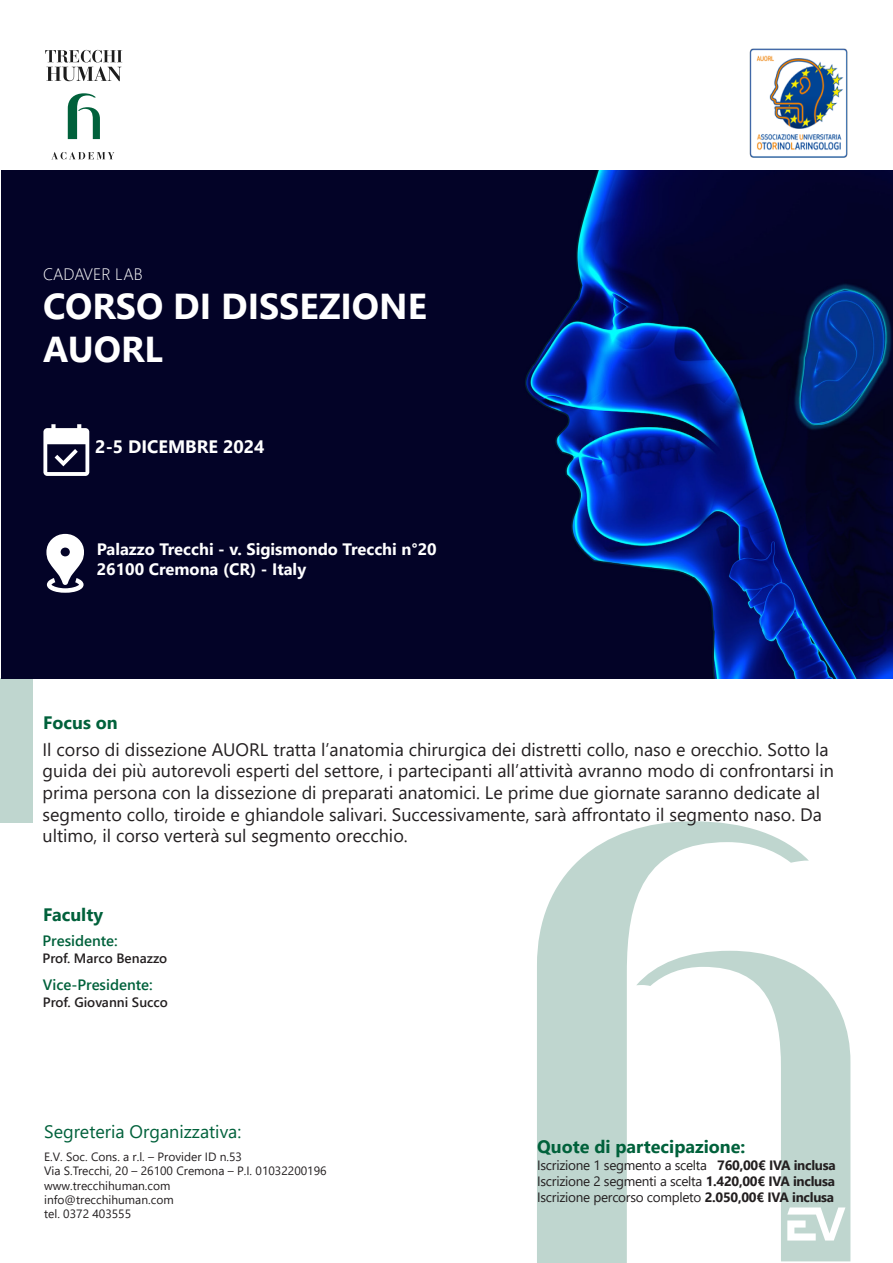
<style>
.page{position:relative;width:893px;height:1263px;background:#fff}
.page>*{position:absolute;margin:0;border:0;box-sizing:border-box;transform-origin:0 0}
.t1{font:700 36px/43.2px "Segoe UI";color:#fff}
.t2{font:18px/21.6px "Segoe UI";color:#231f20}
.t3{font:700 18px "Segoe UI";color:#00613b}
.t4{font:18px "Segoe UI";color:#00613b}
.t5{font:700 18px "Segoe UI";color:#fff}
.t6{font:700 16.5px "Segoe UI";color:#fff}
.t7{font:300 16.5px "Segoe UI";color:#fff}
.t8{font:600 15px "Segoe UI";color:#00613b}
.t9{font:13.5px "Segoe UI";letter-spacing:-.02em;color:#231f20}
.t10{font:600 13.5px "Segoe UI";color:#231f20}
.t11{font:12px "Segoe UI";color:#231f20}
.s1{font-weight:700}
</style>
<div class="page">
<svg style="left:537px;top:821px;width:272px;height:442px;fill:#bfd6cf"></svg>
<svg style="left:636px;top:951px;width:214px;height:310px"></svg>
<svg style="left:787px;top:1207px;width:58px;height:33px"></svg>
<svg style="left:45px;top:50px;width:77px;height:31px"></svg>
<svg style="left:68px;top:93px;width:32px;height:46px"></svg>
<svg style="left:52px;top:152px;width:62px;height:7px"></svg>
<div style="left:0;top:678px;width:32px;height:145px;background:#bfd6cf"></div>
<img style="left:1px;top:170px;width:892px;height:508px">
<svg style="left:46px;top:534px;width:38px;height:59px"></svg>
<svg style="left:43px;top:424px;width:46px;height:52px"></svg>
<img style="left:749px;top:48px;width:99px;height:110px">
<p class="t7" style="left:43px;top:259px;width:101px">CADAVER LAB</p>
<p class="t1" style="left:43px;top:282px;width:385px">CORSO DI DISSEZIONE<br>AUORL</p>
<p class="t5" style="left:95px;top:430px;width:171px">2-5 DICEMBRE 2024</p>
<p class="t6" style="left:97px;top:534px;width:341px">Palazzo Trecchi - v. Sigismondo Trecchi n°20</p>
<p class="t6" style="left:97px;top:554px;width:211px">26100 Cremona (CR) - Italy</p>
<p class="t3" style="left:43px;top:706px;width:76px">Focus on</p>
<p class="t2" style="left:43px;top:737px;width:793px">Il corso di dissezione AUORL tratta l’anatomia chirurgica dei distretti collo, naso e orecchio. Sotto la guida dei più autorevoli esperti del settore, i partecipanti all’attività avranno modo di confrontarsi in prima persona con la dissezione di preparati anatomici. Le prime due giornate saranno dedicate al segmento collo, tiroide e ghiandole salivari. Successivamente, sarà affrontato il segmento naso. Da ultimo, il corso verterà sul segmento orecchio.</p>
<p class="t3" style="left:43px;top:898px;width:61px">Faculty</p>
<p class="t8" style="left:43px;top:926px;width:77px">Presidente:</p>
<p class="t10" style="left:43px;top:946px;width:126px">Prof. Marco Benazzo</p>
<p class="t8" style="left:43px;top:970px;width:111px">Vice-Presidente:</p>
<p class="t10" style="left:43px;top:990px;width:127px">Prof. Giovanni Succo</p>
<p class="t4" style="left:44px;top:1115px;width:199px">Segreteria Organizzativa:</p>
<p class="t11" style="left:44px;top:1145px;width:199px">E.V. Soc. Cons. a r.l. – Provider ID n.53</p>
<p class="t11" style="left:44px;top:1159px;width:284px">Via S.Trecchi, 20 – 26100 Cremona – P.I. 01032200196</p>
<p class="t11" style="left:44px;top:1174px;width:128px">www.trecchihuman.com</p>
<p class="t11" style="left:44px;top:1188px;width:131px">info@trecchihuman.com</p>
<p class="t11" style="left:44px;top:1203px;width:89px">tel. 0372 403555</p>
<p class="t3" style="left:537px;top:1129px;width:210px">Quote di partecipazione:</p>
<p class="t9" style="left:537px;top:1152px;width:300px">Iscrizione 1 segmento a scelta <span class="s1">760,00€ IVA inclusa</span></p>
<p class="t9" style="left:537px;top:1168px;width:299px">Iscrizione 2 segmenti a scelta <span class="s1">1.420,00€ IVA inclusa</span></p>
<p class="t9" style="left:537px;top:1185px;width:298px">Iscrizione percorso completo <span class="s1">2.050,00€ IVA inclusa</span></p>
</div>
